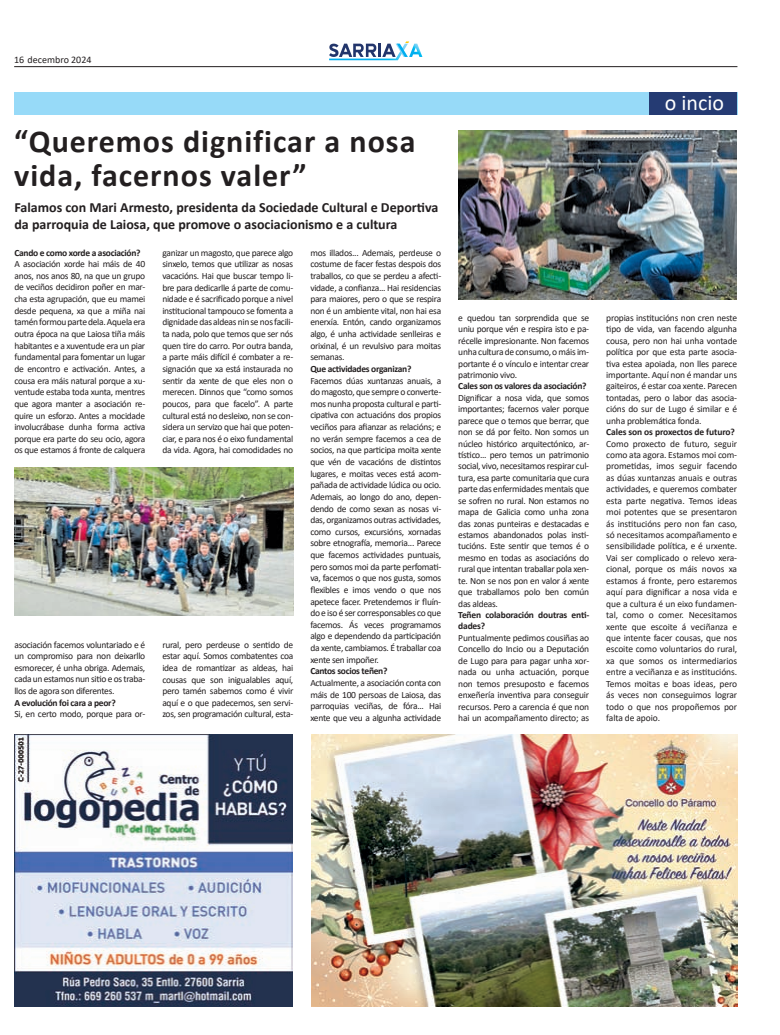
<style>
.page{position:relative;width:780px;height:1035px;background:#fff}
.page>*{position:absolute;margin:0;border:0;box-sizing:border-box;transform-origin:0 0}
.t1{font:700 32px/34px "Calibri";letter-spacing:.03em;color:#231f20}
.t2{font:22px "Calibri";color:#fff}
.t3{font:700 14px/16.8px "Calibri";color:#231f20}
.t4{font:10px "Calibri";color:#231f20}
.t5{font:9.5px/11.6px "Calibri";letter-spacing:-.03em;color:#231f20;text-align:justify}
.t6{font:700 9.5px/11.4px "Calibri";letter-spacing:-.03em;color:#231f20}
.t7{font:700 9.5px "Calibri";letter-spacing:-.01em;color:#231f20}
</style>
<div class="page">
<hr style="left:14px;top:66px;width:723px;height:1px;background:#231f20">
<svg style="left:329px;top:41px;width:93px;height:19px"></svg>
<img style="left:458px;top:131px;width:279px;height:168px">
<div style="left:14px;top:92px;width:723px;height:22px;background:#97daf8"></div>
<div style="left:649px;top:92px;width:88px;height:22px;background:#253b73"></div>
<img style="left:14px;top:468px;width:279px;height:147px">
<img style="left:312px;top:734px;width:425px;height:272px">
<img style="left:15px;top:734px;width:277px;height:272px">
<p class="t4" style="left:14px;top:53px;width:79px">16 decembro 2024</p>
<h1 class="t1" style="left:14px;top:124px;width:402px">“Queremos dignificar a nosa vida, facernos valer”</h1>
<h3 class="t3" style="left:14px;top:199px;width:425px">Falamos con Mari Armesto, presidenta da Sociedade Cultural e Deportiva da parroquia de Laiosa, que promove o asociacionismo e a cultura</h3>
<p class="t6" style="left:14px;top:246px;width:128px">Cando e como xorde a asociación?</p>
<p class="t5" style="left:14px;top:258px;width:132px">A asociación xorde hai máis de 40 anos, nos anos 80, na que un grupo de veciños decidiron poñer en mar&shy;cha esta agrupación, que eu mamei desde pequena, xa que a miña nai tamén formou parte dela. Aquela era outra época na que Laiosa tiña máis habitantes e a xuventude era un piar fundamental para fomentar un lugar de encontro e activación. Antes, a cousa era máis natural porque a xu&shy;ventude estaba toda xunta, mentres que agora manter a asociación re&shy;quire un esforzo. Antes a mocidade involucrábase dunha forma activa porque era parte do seu ocio, agora os que estamos á fronte de calquera</p>
<p class="t5" style="left:14px;top:638px;width:132px">asociación facemos voluntariado e é un compromiso para non deixarllo esmorecer, é unha obriga. Ademais, cada un estamos nun sitio e os traba&shy;llos de agora son diferentes.</p>
<p class="t6" style="left:14px;top:697px;width:103px">A evolución foi cara a peor?</p>
<p class="t5" style="left:14px;top:708px;width:132px">Si, en certo modo, porque para or-</p>
<p class="t5" style="left:162px;top:246px;width:132px">ganizar un magosto, que parece algo sinxelo, temos que utilizar as nosas vacacións. Hai que buscar tempo li&shy;bre para dedicarlle á parte de comu&shy;nidade e é sacrificado porque a nivel institucional tampouco se fomenta a dignidade das aldeas nin se nos facili&shy;ta nada, polo que temos que ser nós quen tire do carro. Por outra banda, a parte máis difícil é combater a re&shy;signación que xa está instaurada no sentir da xente de que eles non o merecen. Dinnos que “como somos poucos, para que facelo”. A parte cultural está no desleixo, non se con&shy;sidera un servizo que hai que poten&shy;ciar, e para nos é o eixo fundamental da vida. Agora, hai comodidades no</p>
<p class="t5" style="left:162px;top:638px;width:132px">rural, pero perdeuse o sentido de estar aquí. Somos combatentes coa idea de romantizar as aldeas, hai cousas que son inigualables aquí, pero tamén sabemos como é vivir aquí e o que padecemos, sen servi&shy;zos, sen programación cultural, esta-</p>
<p class="t5" style="left:310px;top:246px;width:132px">mos illados... Ademais, perdeuse o costume de facer festas despois dos traballos, co que se perdeu a afecti&shy;vidade, a confianza... Hai residencias para maiores, pero o que se respira non é un ambiente vital, non hai esa enerxía. Entón, cando organizamos algo, é unha actividade senlleiras e orixinal, é un revulsivo para moitas semanas.</p>
<p class="t6" style="left:310px;top:363px;width:103px">Que actividades organizan?</p>
<p class="t5" style="left:310px;top:374px;width:132px">Facemos dúas xuntanzas anuais, a do magosto, que sempre o converte&shy;mos nunha proposta cultural e parti&shy;cipativa con actuacións dos propios veciños para afianzar as relacións; e no verán sempre facemos a cea de socios, na que participa moita xente que vén de vacacións de distintos lugares, e moitas veces está acom&shy;pañada de actividade lúdica ou ocio.<br>Ademais, ao longo do ano, depen&shy;dendo de como sexan as nosas vi&shy;das, organizamos outras actividades, como cursos, excursións, xornadas sobre etnografía, memoria... Parece que facemos actividades puntuais, pero somos moi da parte perfomati&shy;va, facemos o que nos gusta, somos flexibles e imos vendo o que nos apetece facer. Pretendemos ir fluín&shy;do e iso é ser corresponsables co que facemos. Ás veces programamos algo e dependendo da participación da xente, cambiamos. É traballar coa xente sen impoñer.</p>
<p class="t6" style="left:310px;top:665px;width:79px">Cantos socios teñen?</p>
<p class="t5" style="left:310px;top:677px;width:132px">Actualmente, a asociación conta con máis de 100 persoas de Laiosa, das parroquias veciñas, de fóra... Hai xente que veu a algunha actividade</p>
<h2 class="t2" style="left:665px;top:87px;width:61px">o incio</h2>
<p class="t5" style="left:458px;top:312px;width:132px">e quedou tan sorprendida que se uniu porque vén e respira isto e pa&shy;récelle impresionante. Non facemos unha cultura de consumo, o máis im&shy;portante é o vínculo e intentar crear patrimonio vivo.</p>
<p class="t6" style="left:458px;top:380px;width:130px">Cales son os valores da asociación?</p>
<p class="t5" style="left:458px;top:392px;width:132px">Dignificar a nosa vida, que somos importantes; facernos valer porque parece que o temos que berrar, que non se dá por feito. Non somos un núcleo histórico arquitectónico, ar&shy;tístico... pero temos un patrimonio social, vivo, necesitamos respirar cul&shy;tura, esa parte comunitaria que cura parte das enfermidades mentais que se sofren no rural. Non estamos no mapa de Galicia como unha zona das zonas punteiras e destacadas e estamos abandonados polas insti&shy;tucións. Este sentir que temos é o mesmo en todas as asociacións do rural que intentan traballar pola xen&shy;te. Non se nos pon en valor á xente que traballamos polo ben común das aldeas.</p>
<p class="t6" style="left:458px;top:609px;width:132px">Teñen colaboración doutras enti&shy;dades?</p>
<p class="t5" style="left:458px;top:632px;width:132px">Puntualmente pedimos cousiñas ao Concello do Incio ou a Deputación de Lugo para para pagar unha xor&shy;nada ou unha actuación, porque non temos presuposto e facemos enxeñería inventiva para conseguir recursos. Pero a carencia é que non hai un acompañamento directo; as</p>
<p class="t5" style="left:606px;top:312px;width:132px">propias institucións non cren neste tipo de vida, van facendo algunha cousa, pero non hai unha vontade política por que esta parte asocia&shy;tiva estea apoiada, non lles parece importante. Aquí non é mandar uns gaiteiros, é estar coa xente. Parecen tontadas, pero o labor das asocia&shy;cións do sur de Lugo é similar e é unha problemática fonda.</p>
<p class="t7" style="left:606px;top:425px;width:130px">Cales son os proxectos de futuro?</p>
<p class="t5" style="left:606px;top:437px;width:132px">Como proxecto de futuro, seguir como ata agora. Estamos moi com&shy;prometidas, imos seguir facendo as dúas xuntanzas anuais e outras actividades, e queremos combater esta parte negativa. Temos ideas moi potentes que se presentaron ás institucións pero non fan caso, só necesitamos acompañamento e sensibilidade política, e é urxente.<br>Vai ser complicado o relevo xera&shy;cional, porque os máis novos xa estamos á fronte, pero estaremos aquí para dignificar a nosa vida e que a cultura é un eixo fundamen&shy;tal, como o comer. Necesitamos xente que escoite á veciñanza e que intente facer cousas, que nos escoite como voluntarios do rural, xa que somos os intermediarios entre a veciñanza e as institucións.<br>Temos moitas e boas ideas, pero ás veces non conseguimos lograr todo o que nos propoñemos por falta de apoio.</p>
</div>
